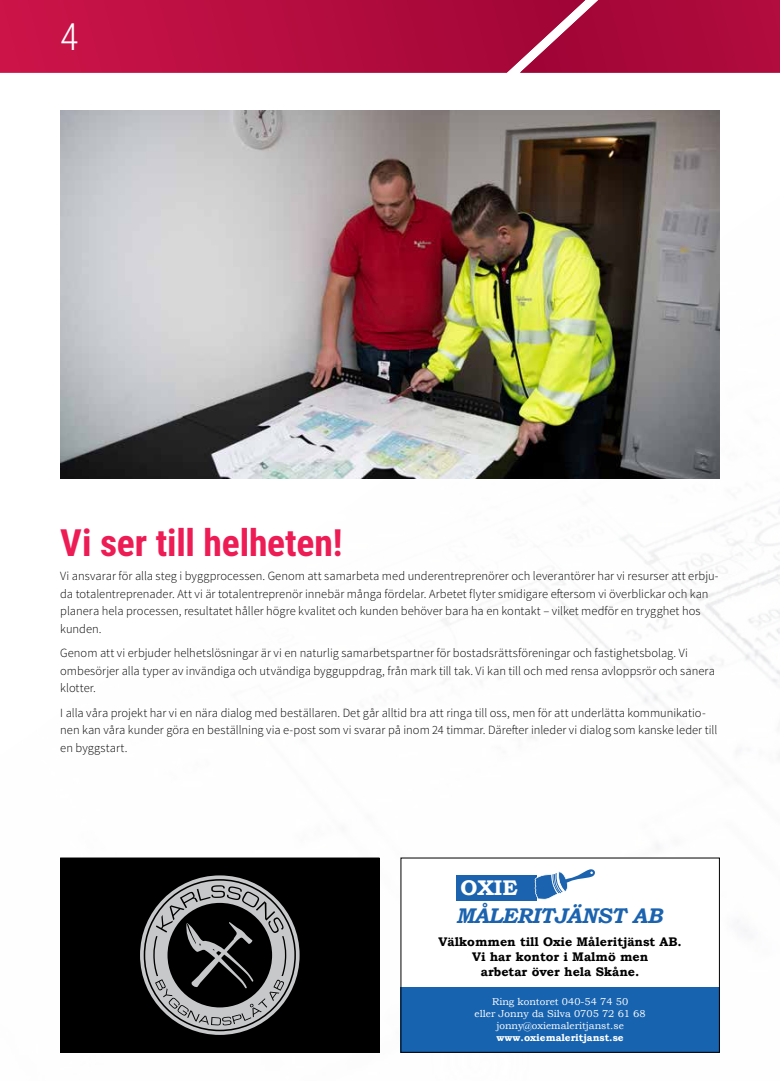
<style>
.page{position:relative;width:780px;height:1081px;background:#fff}
.page>*{position:absolute;margin:0;border:0;box-sizing:border-box;transform-origin:0 0}
.t1{font:700 37.5px "Roboto Condensed";letter-spacing:-.005em;color:#ed1c55}
.t2{font:300 37.5px "Roboto Condensed";color:#fff}
.t3{font:italic 700 21.25px "Bookman Old Style";letter-spacing:-.02em;color:#1b63af}
.t4{font:700 21.25px "Bookman Old Style";color:#fff}
.t5{font:300 12.5px/17.5px "Source Sans Pro";color:#000}
.t6{font:700 12.5px/15px "Bookman Old Style";color:#000;text-align:center}
.t7{font:10px/12px "Bookman Old Style";color:#fff;text-align:center}
.t8{font:700 10px "Bookman Old Style";color:#fff}
</style>
<div class="page">
<img style="left:60px;top:110px;width:720px;height:943px">
<div style="left:60px;top:857px;width:319px;height:195px;background:#000"></div>
<svg style="left:140px;top:875px;width:159px;height:160px"></svg>
<div style="left:60px;top:857px;width:319px;height:195px;border:1px solid #000"></div>
<div style="left:400px;top:857px;width:319px;height:195px;background:#fff"></div>
<div style="left:400px;top:987px;width:319px;height:65px;background:#1763af"></div>
<div style="left:456px;top:875px;width:80px;height:26px;background:#1b63af"></div>
<svg style="left:534px;top:869px;width:61px;height:30px"></svg>
<img style="left:60px;top:110px;width:659px;height:369px">
<div style="left:596px;top:0;width:184px;height:73px;background:#ac093b"></div>
<svg style="left:0;top:0;width:596px;height:73px;background:#b81244"></svg>
<h1 class="t2" style="left:60px;top:11px;width:20px">4</h1>
<h1 class="t1" style="left:60px;top:516px;width:284px">Vi ser till helheten!</h1>
<p class="t5" style="left:60px;top:567px;width:659px">Vi ansvarar för alla steg i byggprocessen. Genom att samarbeta med underentreprenörer och leverantörer har vi resurser att erbju&shy;da totalentreprenader. Att vi är totalentreprenör innebär många fördelar. Arbetet flyter smidigare eftersom vi överblickar och kan planera hela processen, resultatet håller högre kvalitet och kunden behöver bara ha en kontakt – vilket medför en trygghet hos kunden.</p>
<p class="t5" style="left:60px;top:644px;width:656px">Genom att vi erbjuder helhetslösningar är vi en naturlig samarbetspartner för bostadsrättsföreningar och fastighetsbolag. Vi ombesörjer alla typer av invändiga och utvändiga bygguppdrag, från mark till tak. Vi kan till och med rensa avloppsrör och sanera klotter.</p>
<p class="t5" style="left:60px;top:704px;width:658px">I alla våra projekt har vi en nära dialog med beställaren. Det går alltid bra att ringa till oss, men för att underlätta kommunikatio&shy;nen kan våra kunder göra en beställning via e-post som vi svarar på inom 24 timmar. Därefter inleder vi dialog som kanske leder till en byggstart.</p>
<h2 class="t4" style="left:460px;top:873px;width:59px">OXIE</h2>
<h2 class="t3" style="left:456px;top:900px;width:208px">MÅLERITJÄNST AB</h2>
<p class="t6" style="left:438px;top:934px;width:245px">Välkommen till Oxie Måleritjänst AB.<br>Vi har kontor i Malmö men<br>arbetar över hela Skåne.</p>
<p class="t7" style="left:474px;top:996px;width:173px">Ring kontoret 040-54 74 50<br>eller Jonny da Silva 0705 72 61 68 jonny@oxiemaleritjanst.se</p>
<p class="t8" style="left:496px;top:1031px;width:129px">www.oxiemaleritjanst.se</p>
</div>
